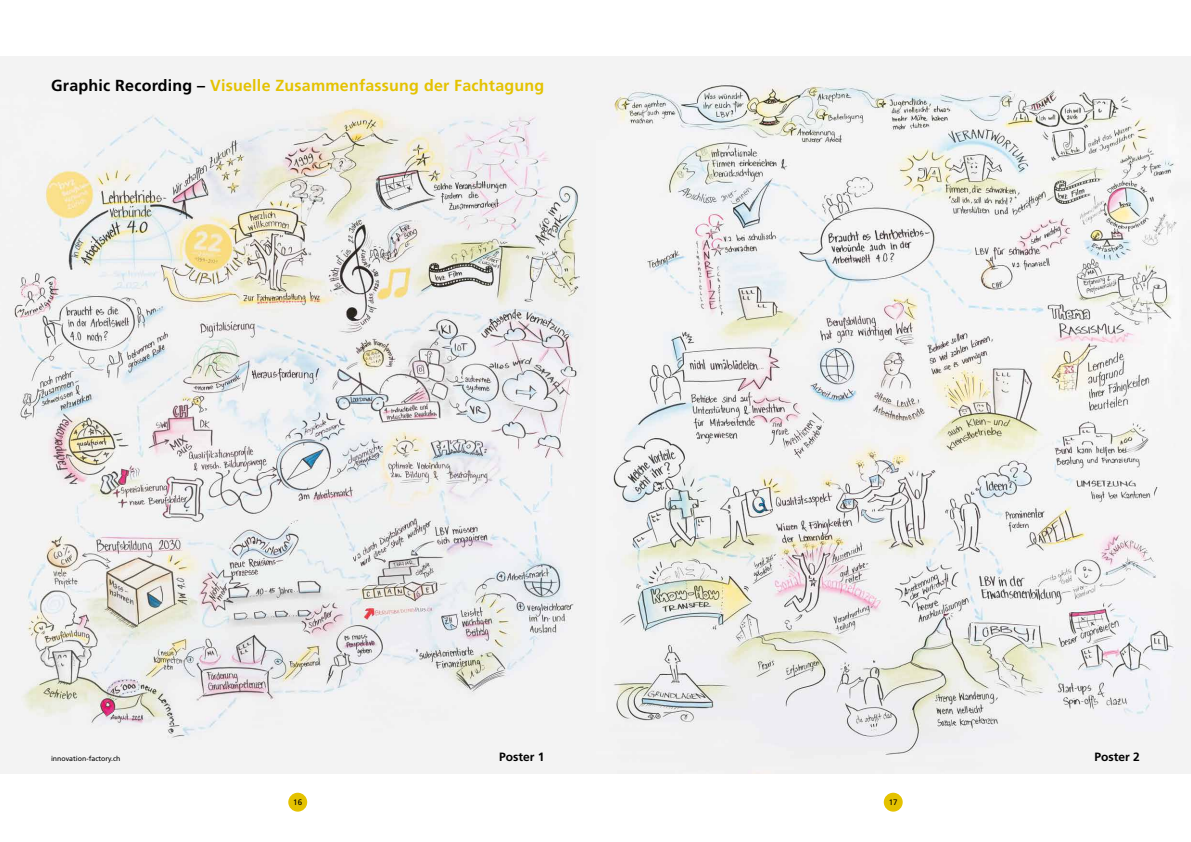
<style>
.page{position:relative;width:1191px;height:842px;background:#fff}
.page>*{position:absolute;margin:0;border:0;box-sizing:border-box;transform-origin:0 0}
.t1{font:700 16px "Frutiger";letter-spacing:.015em;color:#e4c200}
.t2{font:700 12px "Frutiger";color:#000}
.t3{font:8px "Frutiger";color:#000}
.t4{font:7px "Frutiger";color:#000}
.s1{color:#000}
</style>
<div class="page">
<div style="left:288px;top:793px;width:19px;height:19px;background:#e4c200;border-radius:50%"></div>
<div style="left:883px;top:793px;width:19px;height:19px;background:#e4c200;border-radius:50%"></div>
<img style="left:595px;top:57px;width:596px;height:717px">
<svg style="left:0;top:57px;width:595px;height:717px;fill:#f1f1f1"></svg>
<p class="t1" style="left:51px;top:76px;width:494px"><span class="s1">Graphic Recording –</span> Visuelle Zusammenfassung der Fachtagung</p>
<p class="t4" style="left:51px;top:755px;width:71px">innovation-factory.ch</p>
<p class="t2" style="left:499px;top:750px;width:47px">Poster 1</p>
<p class="t2" style="left:1094px;top:750px;width:47px">Poster 2</p>
<p class="t3" style="left:293px;top:797px;width:10px">16</p>
<p class="t3" style="left:888px;top:797px;width:10px">17</p>
</div>
